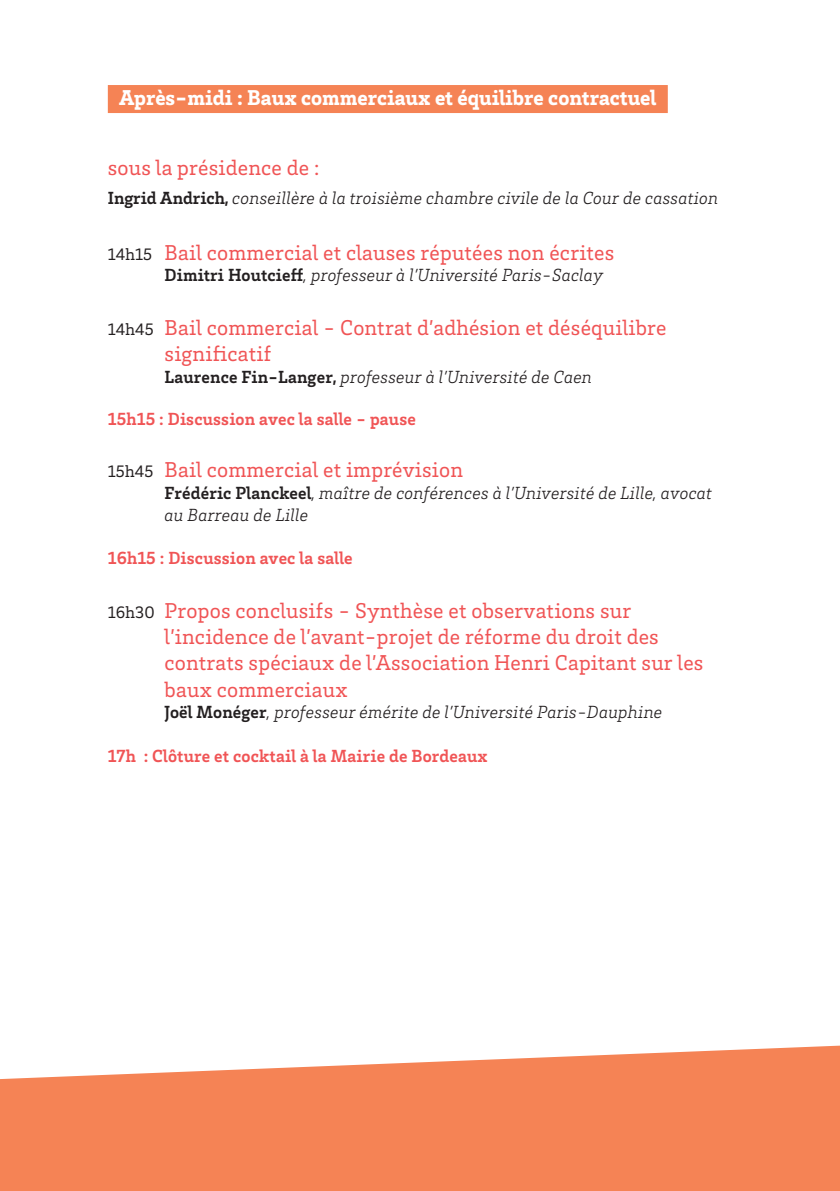
<style>
.page{position:relative;width:840px;height:1191px;background:#fff}
.page>*{position:absolute;margin:0;border:0;box-sizing:border-box;transform-origin:0 0}
._10_Titre_Conf{font:22px/26.4px "Brix Slab";letter-spacing:.01em;color:#f05455}
.Titre_Bloc_Bleu{font:900 22px "Brix Slab";color:#fff}
._12_Titre_Conférenci{font:italic 300 18px/21.6px "Brix Slab";letter-spacing:.01em;color:#231f20}
._12_Titre_Conférenci-2{font:700 18px "Brix Slab";letter-spacing:.01em;color:#f05455}
.s1{font-weight:700;font-style:normal}
.s2{font-size:17px;color:#231f20}
</style>
<div class="page">
<div style="left:108px;top:85px;width:559px;height:28px;background:#f58355"></div>
<svg style="left:0;top:1045px;width:839px;height:146px;background:#f69169"></svg>
<p class="Titre_Bloc_Bleu" style="left:119px;top:83px;width:538px">Après-midi : Baux commerciaux et équilibre contractuel</p>
<p class="_10_Titre_Conf" style="left:108px;top:153px;width:213px">sous la présidence de :</p>
<p class="_12_Titre_Conférenci" style="left:108px;top:186px;width:611px"><span class="s1">Ingrid Andrich,</span> conseillère à la troisième chambre civile de la Cour de cassation</p>
<p class="_10_Titre_Conf" style="left:108px;top:238px;width:507px"><span class="s2">14h15</span> Bail commercial et clauses réputées non écrites</p>
<p class="_12_Titre_Conférenci" style="left:164px;top:263px;width:440px"><span class="s1">Dimitri Houtcieff</span>, professeur à l’Université Paris-Saclay</p>
<p class="_10_Titre_Conf" style="left:164px;top:313px;width:503px;text-indent:-57px"><span class="s2">14h45</span> Bail commercial - Contrat d’adhésion et déséquilibre significatif</p>
<p class="_12_Titre_Conférenci" style="left:164px;top:365px;width:429px"><span class="s1">Laurence Fin-Langer,</span> professeur à l’Université de Caen</p>
<p class="_12_Titre_Conférenci-2" style="left:108px;top:407px;width:309px">15h15 : Discussion avec la salle - pause</p>
<p class="_10_Titre_Conf" style="left:108px;top:456px;width:356px"><span class="s2">15h45</span> Bail commercial et imprévision</p>
<p class="_12_Titre_Conférenci" style="left:164px;top:481px;width:548px"><span class="s1">Frédéric Planckeel</span>, maître de conférences à l’Université de Lille, avocat au Barreau de Lille</p>
<p class="_12_Titre_Conférenci-2" style="left:108px;top:546px;width:246px">16h15 : Discussion avec la salle</p>
<p class="_10_Titre_Conf" style="left:164px;top:596px;width:540px;text-indent:-57px"><span class="s2">16h30</span> Propos conclusifs - Synthèse et observations sur l’incidence de l’avant-projet de réforme du droit des contrats spéciaux de l’Association Henri Capitant sur les baux commerciaux</p>
<p class="_12_Titre_Conférenci" style="left:164px;top:700px;width:499px"><span class="s1">Joël Monéger</span>, professeur émérite de l’Université Paris-Dauphine</p>
<p class="_12_Titre_Conférenci-2" style="left:108px;top:743px;width:381px">17h : Clôture et cocktail à la Mairie de Bordeaux</p>
</div>
